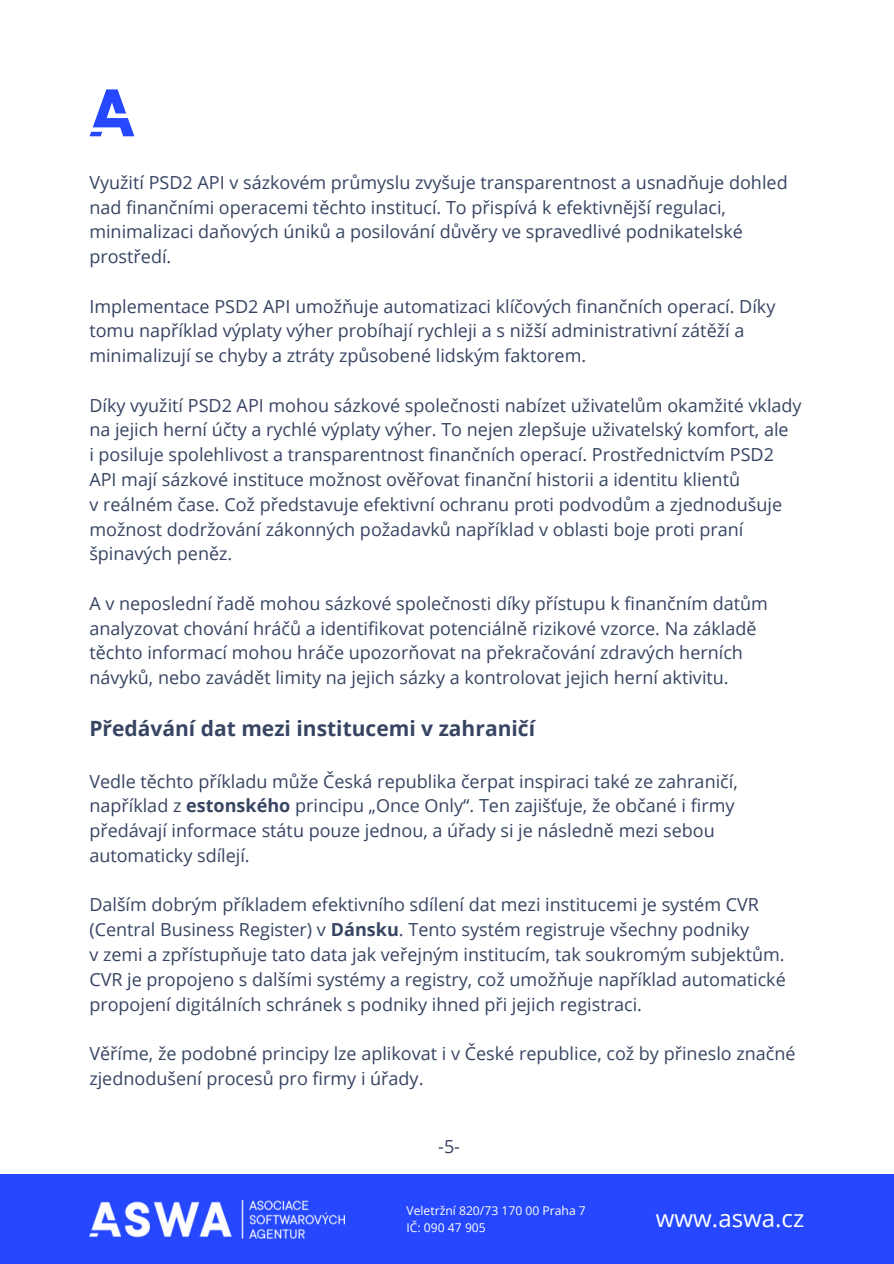
<style>
.page{position:relative;width:894px;height:1264px;background:#fff}
.page>*{position:absolute;margin:0;border:0;box-sizing:border-box;transform-origin:0 0}
.t1{font:24px "Open Sans";color:#fff}
.t2{font:700 21px "Open Sans";color:#374562}
.t3{font:18px/24.8px "Open Sans";color:#374562}
.t4{font:12.15px "Open Sans";color:#fff}
.s1{font-weight:700}
</style>
<div class="page">
<div style="left:0;top:1174px;width:893px;height:89px;background:#2548ff"></div>
<svg style="left:89px;top:89px;width:45px;height:47px"></svg>
<img style="left:89px;top:1200px;width:256px;height:38px">
<h3 class="t3" style="left:89px;top:169px;width:699px">Využití PSD2 API v sázkovém průmyslu zvyšuje transparentnost a usnadňuje dohled nad finančními operacemi těchto institucí. To přispívá k efektivnější regulaci, minimalizaci daňových úniků a posilování důvěry ve spravedlivé podnikatelské prostředí.</h3>
<h3 class="t3" style="left:89px;top:293px;width:687px">Implementace PSD2 API umožňuje automatizaci klíčových finančních operací. Díky tomu například výplaty výher probíhají rychleji a s nižší administrativní zátěží a minimalizují se chyby a ztráty způsobené lidským faktorem.</h3>
<h3 class="t3" style="left:89px;top:392px;width:713px">Díky využití PSD2 API mohou sázkové společnosti nabízet uživatelům okamžité vklady na jejich herní účty a rychlé výplaty výher. To nejen zlepšuje uživatelský komfort, ale<br>i posiluje spolehlivost a transparentnost finančních operací. Prostřednictvím PSD2<br>API mají sázkové instituce možnost ověřovat finanční historii a identitu klientů<br>v reálném čase. Což představuje efektivní ochranu proti podvodům a zjednodušuje možnost dodržování zákonných požadavků například v oblasti boje proti praní špinavých peněz.</h3>
<h3 class="t3" style="left:89px;top:590px;width:680px">A v neposlední řadě mohou sázkové společnosti díky přístupu k finančním datům analyzovat chování hráčů a identifikovat potenciálně rizikové vzorce. Na základě těchto informací mohou hráče upozorňovat na překračování zdravých herních návyků, nebo zavádět limity na jejich sázky a kontrolovat jejich herní aktivitu.</h3>
<h2 class="t2" style="left:89px;top:713px;width:447px">Předávání dat mezi institucemi v zahraničí</h2>
<h3 class="t3" style="left:89px;top:768px;width:649px">Vedle těchto příkladu může Česká republika čerpat inspiraci také ze zahraničí, například z <span class="s1">estonského</span> principu „Once Only“. Ten zajišťuje, že občané i firmy předávají informace státu pouze jednou, a úřady si je následně mezi sebou automaticky sdílejí.</h3>
<h3 class="t3" style="left:89px;top:892px;width:697px">Dalším dobrým příkladem efektivního sdílení dat mezi institucemi je systém CVR (Central Business Register) v <span class="s1">Dánsku</span>. Tento systém registruje všechny podniky<br>v zemi a zpřístupňuje tato data jak veřejným institucím, tak soukromým subjektům.<br>CVR je propojeno s dalšími systémy a registry, což umožňuje například automatické propojení digitálních schránek s podniky ihned při jejich registraci.</h3>
<h3 class="t3" style="left:89px;top:1040px;width:707px">Věříme, že podobné principy lze aplikovat i v České republice, což by přineslo značné zjednodušení procesů pro firmy i úřady.</h3>
<p class="t3" style="left:438px;top:1133px;width:23px">-5-</p>
<h3 class="t4" style="left:406px;top:1201px;width:181px">Veletržní 820/73 170 00 Praha 7</h3>
<p class="t4" style="left:406px;top:1218px;width:81px">IČ: 090 47 905</p>
<p class="t1" style="left:655px;top:1201px;width:150px">www.aswa.cz</p>
</div>
